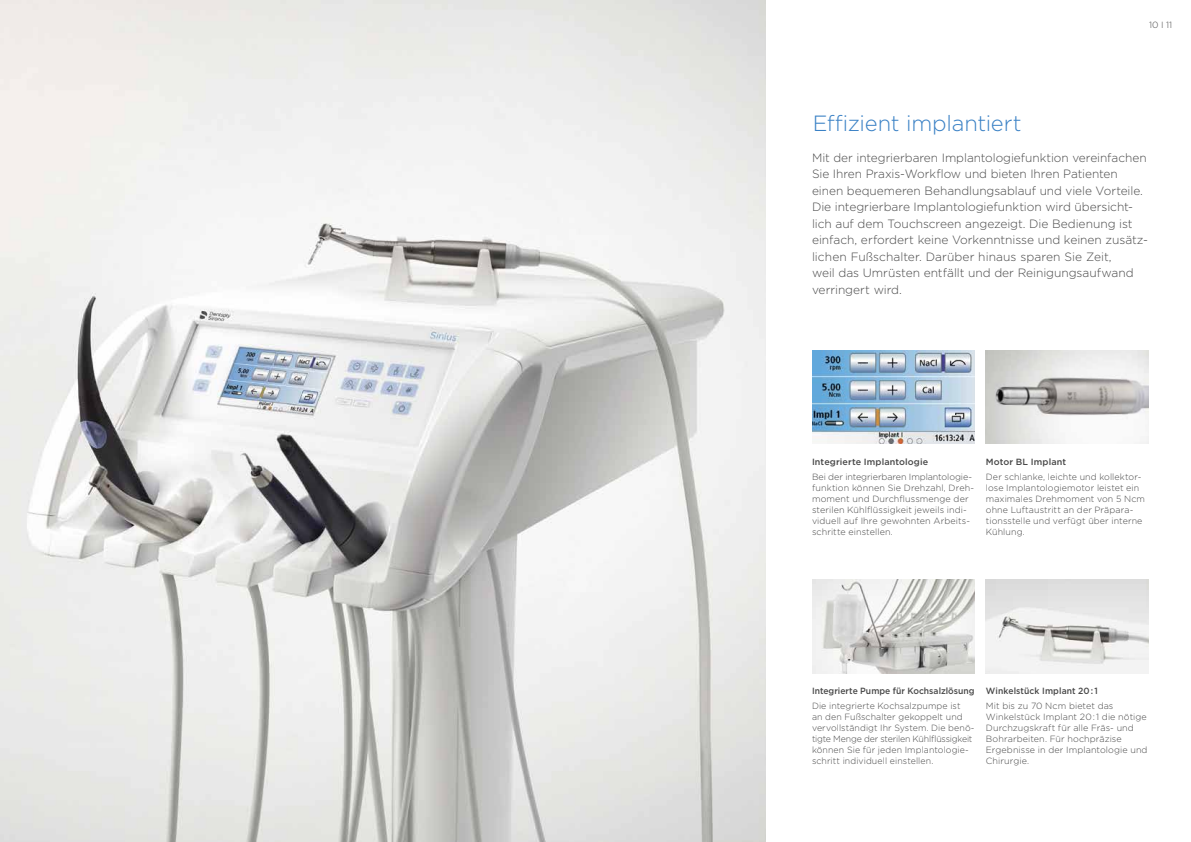
<style>
.page{position:relative;width:1191px;height:842px;background:#fff}
.page>*{position:absolute;margin:0;border:0;box-sizing:border-box;transform-origin:0 0}
.t1{font:300 22px "Gotham";letter-spacing:-.01em;color:#3a81c5}
.t2{font:300 12px/16.5px "Gotham";letter-spacing:-.005em;color:#484848}
.t3{font:300 9px/11px "Gotham";letter-spacing:.01em;color:#484848}
.t4{font:500 9px "Gotham";letter-spacing:.01em;color:#484848;scale:.95 1}
.t5{font:500 9px "Gotham";letter-spacing:.01em;color:#484848}
</style>
<div class="page">
<img style="left:0;top:0;width:765px;height:842px">
<img style="left:812px;top:350px;width:162px;height:93px">
<img style="left:985px;top:350px;width:163px;height:94px">
<img style="left:985px;top:580px;width:163px;height:93px">
<img style="left:812px;top:580px;width:162px;height:93px">
<h1 class="t1" style="left:812px;top:109px;width:210px">Effizient implantiert</h1>
<p class="t3" style="left:1149px;top:19px;width:25px">10 I 11</p>
<p class="t2" style="left:812px;top:149px;width:338px">Mit der integrierbaren Implantologiefunktion vereinfachen Sie Ihren Praxis-Workflow und bieten Ihren Patienten einen bequemeren Behandlungsablauf und viele Vorteile.<br>Die integrierbare Implantologiefunktion wird übersicht&shy;lich auf dem Touchscreen angezeigt. Die Bedienung ist einfach, erfordert keine Vorkenntnisse und keinen zusätz&shy;lichen Fußschalter. Darüber hinaus sparen Sie Zeit,<br>weil das Umrüsten entfällt und der Reinigungsaufwand verringert wird.</p>
<p class="t5" style="left:812px;top:456px;width:118px">Integrierte Implantologie</p>
<p class="t3" style="left:812px;top:471px;width:164px">Bei der integrierbaren Implantologie&shy;funktion können Sie Drehzahl, Dreh&shy;moment und Durchflussmenge der sterilen Kühlflüssigkeit jeweils indi&shy;viduell auf Ihre gewohnten Arbeits&shy;schritte einstellen.</p>
<p class="t5" style="left:985px;top:456px;width:82px">Motor BL Implant</p>
<p class="t3" style="left:985px;top:471px;width:161px">Der schlanke, leichte und kollektor&shy;lose Implantologiemotor leistet ein maximales Drehmoment von 5 Ncm ohne Luftaustritt an der Präpara&shy;tionsstelle und verfügt über interne<br>Kühlung.</p>
<p class="t4" style="left:812px;top:685px;width:173px">Integrierte Pumpe für Kochsalzlösung</p>
<p class="t3" style="left:812px;top:700px;width:164px">Die integrierte Kochsalzpumpe ist<br>an den Fußschalter gekoppelt und vervollständigt Ihr System. Die benö&shy;tigte Menge der sterilen Kühlflüssigkeit können Sie für jeden Implantologie&shy;schritt individuell einstellen.</p>
<p class="t4" style="left:985px;top:685px;width:119px">Winkelstück Implant 20 : 1</p>
<p class="t3" style="left:985px;top:700px;width:163px">Mit bis zu 70 Ncm bietet das<br>Winkelstück Implant 20 : 1 die nötige<br>Durchzugskraft für alle Fräs- und<br>Bohrarbeiten. Für hochpräzise<br>Ergebnisse in der Implantologie und<br>Chirurgie.</p>
</div>
